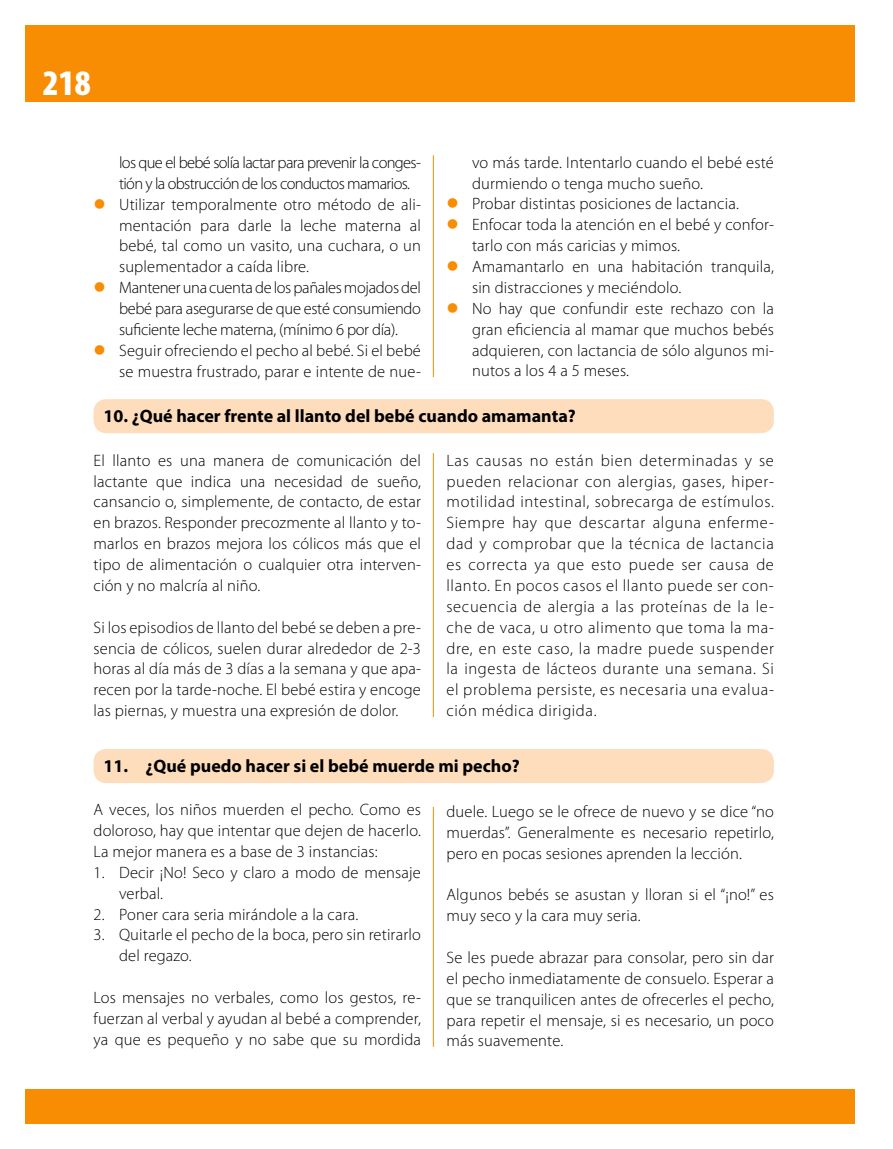
<style>
.page{position:relative;width:893px;height:1149px;background:#fff}
.page>*{position:absolute;margin:0;border:0;box-sizing:border-box;transform-origin:0 0}
.t1{font:900 condensed 36px "Myriad Pro";color:#fff}
.t2{font:700 18px "Myriad Pro";color:#000}
.t3{font:300 16.5px/20.9px "Myriad Pro";letter-spacing:.01em;color:#000;text-align:justify}
.t4{font:300 16.5px/20.9px "Myriad Pro";letter-spacing:-.04em;color:#000}
.s1{color:#f88d03}
</style>
<div class="page">
<div style="left:26px;top:25px;width:829px;height:77px;background:#f88d03"></div>
<div style="left:26px;top:1089px;width:829px;height:34px;background:#f88d03"></div>
<hr style="left:433px;top:155px;width:1px;height:891px;background:#f88d03">
<div style="left:421px;top:377px;width:25px;height:75px;background:#fff"></div>
<div style="left:421px;top:717px;width:25px;height:89px;background:#fff"></div>
<div style="left:94px;top:399px;width:680px;height:34px;background:#feddbc;border-radius:13px"></div>
<div style="left:94px;top:748px;width:680px;height:34px;background:#feddbc;border-radius:13px"></div>
<h1 class="t1" style="left:43px;top:60px;width:49px">218</h1>
<p class="t3" style="left:472px;top:151px;width:303px">vo más tarde. Intentarlo cuando el bebé esté durmiendo o tenga mucho sueño.</p>
<p class="t3" style="left:446px;top:193px;width:294px"><span class="s1">●</span> Probar distintas posiciones de lactancia.</p>
<p class="t3" style="left:472px;top:214px;width:303px;text-indent:-26px"><span class="s1">●</span> Enfocar toda la atención en el bebé y confor&shy;tarlo con más caricias y mimos.</p>
<p class="t3" style="left:472px;top:256px;width:303px;text-indent:-26px"><span class="s1">●</span> Amamantarlo en una habitación tranquila, sin distracciones y meciéndolo.</p>
<p class="t3" style="left:472px;top:297px;width:303px;text-indent:-26px"><span class="s1">●</span> No hay que confundir este rechazo con la gran eficiencia al mamar que muchos bebés adquieren, con lactancia de sólo algunos mi&shy;nutos a los 4 a 5 meses.</p>
<p class="t2" style="left:103px;top:404px;width:474px">10. ¿Qué hacer frente al llanto del bebé cuando amamanta?</p>
<p class="t4" style="left:119px;top:152px;width:303px">los que el bebé solía lactar para prevenir la conges&shy;tión y la obstrucción de los conductos mamarios.</p>
<p class="t3" style="left:119px;top:193px;width:303px;text-indent:-26px"><span class="s1">●</span> Utilizar temporalmente otro método de ali&shy;mentación para darle la leche materna al bebé, tal como un vasito, una cuchara, o un suplementador a caída libre.</p>
<p class="t3" style="left:119px;top:277px;width:303px;text-indent:-26px"><span class="s1">●</span> Mantener una cuenta de los pañales mojados del bebé para asegurarse de que esté consumiendo suficiente leche materna, (mínimo 6 por día).</p>
<p class="t3" style="left:94px;top:339px;width:329px;text-align:right"><span class="s1">●</span> Seguir ofreciendo el pecho al bebé. Si el bebé se muestra frustrado, parar e intente de nue-</p>
<p class="t3" style="left:94px;top:449px;width:329px">El llanto es una manera de comunicación del lactante que indica una necesidad de sueño, cansancio o, simplemente, de contacto, de estar en brazos. Responder precozmente al llanto y to&shy;marlos en brazos mejora los cólicos más que el tipo de alimentación o cualquier otra interven&shy;ción y no malcría al niño.</p>
<p class="t3" style="left:94px;top:616px;width:329px">Si los episodios de llanto del bebé se deben a pre&shy;sencia de cólicos, suelen durar alrededor de 2-3 horas al día más de 3 días a la semana y que apa&shy;recen por la tarde-noche. El bebé estira y encoge las piernas, y muestra una expresión de dolor.</p>
<p class="t3" style="left:446px;top:449px;width:329px">Las causas no están bien determinadas y se pueden relacionar con alergias, gases, hiper&shy;motilidad intestinal, sobrecarga de estímulos.<br>Siempre hay que descartar alguna enferme&shy;dad y comprobar que la técnica de lactancia es correcta ya que esto puede ser causa de llanto. En pocos casos el llanto puede ser con&shy;secuencia de alergia a las proteínas de la le&shy;che de vaca, u otro alimento que toma la ma&shy;dre, en este caso, la madre puede suspender la ingesta de lácteos durante una semana. Si el problema persiste, es necesaria una evalua&shy;ción médica dirigida.</p>
<p class="t2" style="left:103px;top:754px;width:418px">11. ¿Qué puedo hacer si el bebé muerde mi pecho?</p>
<p class="t3" style="left:94px;top:798px;width:329px">A veces, los niños muerden el pecho. Como es doloroso, hay que intentar que dejen de hacerlo.<br>La mejor manera es a base de 3 instancias:</p>
<p class="t3" style="left:119px;top:861px;width:303px;text-indent:-26px">1. Decir ¡No! Seco y claro a modo de mensaje verbal.</p>
<p class="t3" style="left:94px;top:903px;width:266px">2. Poner cara seria mirándole a la cara.</p>
<p class="t3" style="left:119px;top:924px;width:303px;text-indent:-26px">3. Quitarle el pecho de la boca, pero sin retirarlo del regazo.</p>
<p class="t3" style="left:94px;top:986px;width:329px">Los mensajes no verbales, como los gestos, re&shy;fuerzan al verbal y ayudan al bebé a comprender, ya que es pequeño y no sabe que su mordida</p>
<p class="t3" style="left:446px;top:800px;width:329px">duele. Luego se le ofrece de nuevo y se dice “no muerdas”. Generalmente es necesario repetirlo, pero en pocas sesiones aprenden la lección.</p>
<p class="t3" style="left:446px;top:884px;width:329px">Algunos bebés se asustan y lloran si el “¡no!” es muy seco y la cara muy seria.</p>
<p class="t3" style="left:446px;top:946px;width:329px">Se les puede abrazar para consolar, pero sin dar el pecho inmediatamente de consuelo. Esperar a que se tranquilicen antes de ofrecerles el pecho, para repetir el mensaje, si es necesario, un poco más suavemente.</p>
</div>
